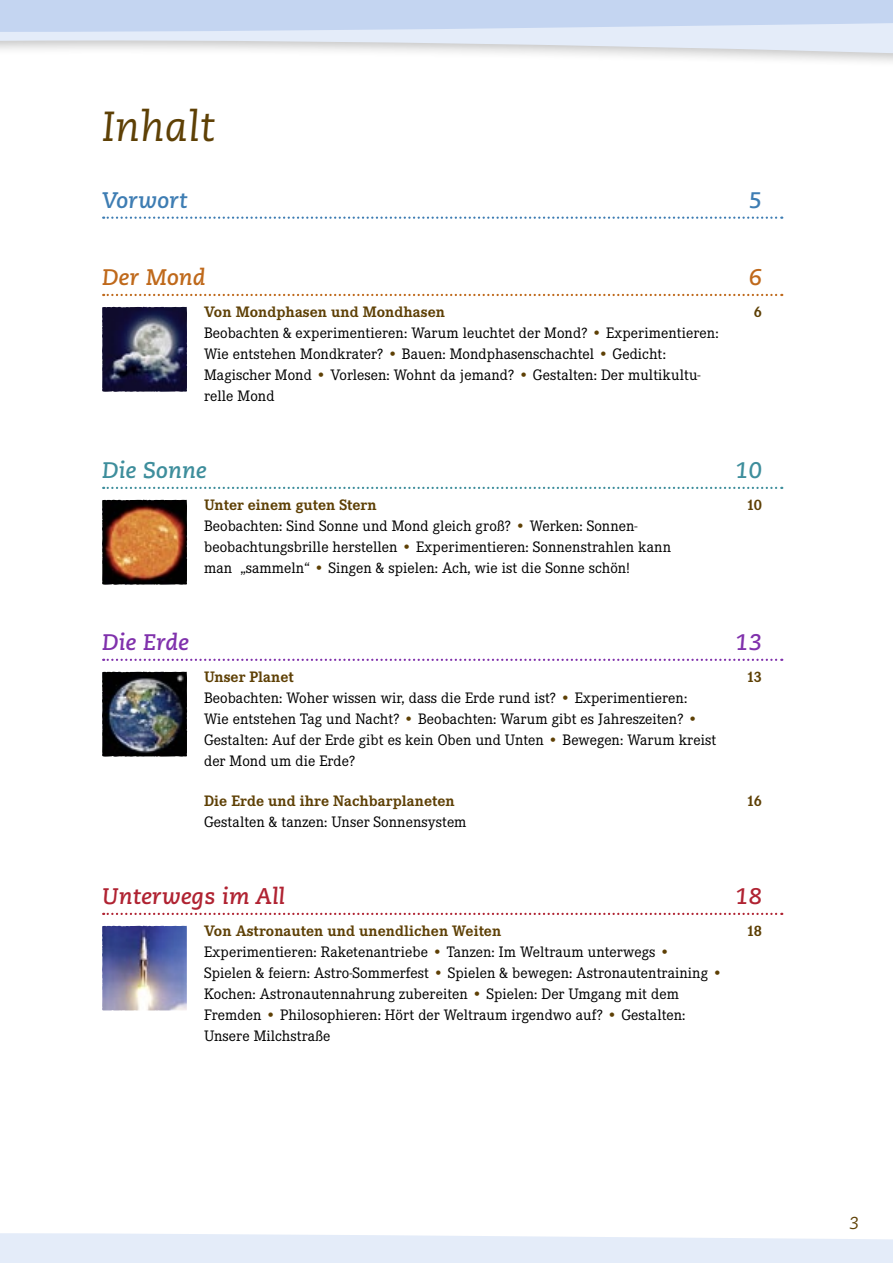
<style>
.page{position:relative;width:893px;height:1263px;background:#fff}
.page>*{position:absolute;margin:0;border:0;box-sizing:border-box;transform-origin:0 0}
._61_Überschrift_U1{font:italic 42px "Caecilia LT Std";letter-spacing:.01em;color:#5e4005}
._62_1_Inhalt_U2{font:italic 700 22.5px "Caecilia LT Std";letter-spacing:.01em;color:#b02332}
._62_1_Inhalt_U2-2{font:italic 700 22.5px "Caecilia LT Std";letter-spacing:.01em;color:#3e8e9c}
._62_1_Inhalt_U2-3{font:italic 700 22.5px "Caecilia LT Std";letter-spacing:.01em;color:#8031ac}
._62_1_Inhalt_U2-4{font:italic 700 22.5px "Caecilia LT Std";letter-spacing:.01em;color:#3e7db3}
._62_1_Inhalt_U2-5{font:italic 700 22.5px "Caecilia LT Std";letter-spacing:.01em;color:#bf691b}
._81_Pagina{font:italic 17.25px "Caecilia LT Std";color:#5e4005}
._64_Inhalt_U4_ohne_A{font:15.75px/21px "Corporate CVE";letter-spacing:.005em;color:#000}
._64_3_Inhalt_U4_kl_e{font:15.75px/21px "Corporate CVE";letter-spacing:.005em;color:#000}
._63_2_Inhalt_U3_2_5m{font:700 15.75px "Corporate CVE";letter-spacing:.005em;color:#5e4005}
._63_1_Inhalt_U3_4_5m{font:700 15.75px "Corporate CVE";letter-spacing:.005em;color:#5e4005}
.s1{color:#5e4005}
</style>
<div class="page">
<div style="left:0;top:0;width:893px;height:70px;background:#000;opacity:.25"></div>
<svg style="left:0;top:32px;width:893px;height:23px;fill:#e4ecf9"></svg>
<svg style="left:0;top:0;width:893px;height:32px;background:#c7d7f1"></svg>
<svg style="left:0;top:1233px;width:893px;height:30px;background:#e6edf9"></svg>
<svg style="left:103px;top:217px;width:679px;height:2px"></svg>
<svg style="left:103px;top:294px;width:679px;height:2px"></svg>
<svg style="left:103px;top:487px;width:679px;height:2px"></svg>
<svg style="left:103px;top:659px;width:679px;height:2px"></svg>
<svg style="left:103px;top:913px;width:679px;height:2px"></svg>
<img style="left:102px;top:307px;width:85px;height:85px">
<img style="left:102px;top:499px;width:85px;height:86px">
<img style="left:102px;top:672px;width:85px;height:85px">
<img style="left:102px;top:926px;width:85px;height:84px">
<p class="_61_Überschrift_U1" style="left:102px;top:103px;width:114px">Inhalt</p>
<p class="_62_1_Inhalt_U2-4" style="left:102px;top:187px;width:87px">Vorwort</p>
<p class="_62_1_Inhalt_U2-4" style="left:749px;top:187px;width:15px">5</p>
<p class="_62_1_Inhalt_U2-5" style="left:102px;top:264px;width:105px">Der Mond</p>
<p class="_62_1_Inhalt_U2-5" style="left:749px;top:264px;width:15px">6</p>
<p class="_63_2_Inhalt_U3_2_5m" style="left:204px;top:303px;width:242px">Von Mondphasen und Mondhasen</p>
<p class="_63_2_Inhalt_U3_2_5m" style="left:754px;top:303px;width:10px">6</p>
<p class="_64_Inhalt_U4_ohne_A" style="left:204px;top:323px;width:516px">Beobachten &amp; experimentieren: Warum leuchtet der Mond? <span class="s1">•</span> Experimentieren:<br>Wie entstehen Mondkrater? <span class="s1">•</span> Bauen: Mondphasenschachtel <span class="s1">•</span> Gedicht:<br>Magischer Mond <span class="s1">•</span> Vorlesen: Wohnt da jemand? <span class="s1">•</span> Gestalten: Der multikultu&shy;relle Mond</p>
<p class="_62_1_Inhalt_U2-2" style="left:102px;top:457px;width:106px">Die Sonne</p>
<p class="_62_1_Inhalt_U2-2" style="left:735px;top:457px;width:28px">10</p>
<p class="_63_2_Inhalt_U3_2_5m" style="left:204px;top:496px;width:174px">Unter einem guten Stern</p>
<p class="_63_2_Inhalt_U3_2_5m" style="left:746px;top:496px;width:17px">10</p>
<p class="_64_Inhalt_U4_ohne_A" style="left:204px;top:515px;width:469px">Beobachten: Sind Sonne und Mond gleich groß? <span class="s1">•</span> Werken: Sonnen&shy;beobachtungsbrille herstellen <span class="s1">•</span> Experimentieren: Sonnenstrahlen kann man „sammeln“ <span class="s1">•</span> Singen &amp; spielen: Ach, wie ist die Sonne schön!</p>
<p class="_62_1_Inhalt_U2-3" style="left:102px;top:629px;width:88px">Die Erde</p>
<p class="_62_1_Inhalt_U2-3" style="left:735px;top:629px;width:28px">13</p>
<p class="_63_2_Inhalt_U3_2_5m" style="left:204px;top:668px;width:91px">Unser Planet</p>
<p class="_63_2_Inhalt_U3_2_5m" style="left:746px;top:668px;width:17px">13</p>
<p class="_64_Inhalt_U4_ohne_A" style="left:204px;top:687px;width:514px">Beobachten: Woher wissen wir, dass die Erde rund ist? <span class="s1">•</span> Experimentieren:<br>Wie entstehen Tag und Nacht? <span class="s1">•</span> Beobachten: Warum gibt es Jahreszeiten? <span class="s1">• </span>Gestalten: Auf der Erde gibt es kein Oben und Unten <span class="s1">•</span> Bewegen: Warum kreist der Mond um die Erde?</p>
<p class="_63_1_Inhalt_U3_4_5m" style="left:204px;top:792px;width:252px">Die Erde und ihre Nachbarplaneten</p>
<p class="_63_1_Inhalt_U3_4_5m" style="left:747px;top:792px;width:17px">16</p>
<p class="_64_Inhalt_U4_ohne_A" style="left:204px;top:811px;width:264px">Gestalten &amp; tanzen: Unser Sonnensystem</p>
<p class="_62_1_Inhalt_U2" style="left:102px;top:883px;width:185px">Unterwegs im All</p>
<p class="_62_1_Inhalt_U2" style="left:735px;top:883px;width:28px">18</p>
<p class="_63_2_Inhalt_U3_2_5m" style="left:204px;top:922px;width:299px">Von Astronauten und unendlichen Weiten</p>
<p class="_63_2_Inhalt_U3_2_5m" style="left:746px;top:922px;width:17px">18</p>
<p class="_64_3_Inhalt_U4_kl_e" style="left:204px;top:941px;width:520px">Experimentieren: Raketenantriebe <span class="s1">•</span> Tanzen: Im Weltraum unterwegs <span class="s1">•<br></span>Spielen &amp; feiern: Astro-Sommerfest <span class="s1">•</span> Spielen &amp; bewegen: Astronautentraining <span class="s1">• </span>Kochen: Astronautennahrung zubereiten <span class="s1">•</span> Spielen: Der Umgang mit dem Fremden <span class="s1">•</span> Philosophieren: Hört der Weltraum irgendwo auf? <span class="s1">•</span> Gestalten:<br>Unsere Milchstraße</p>
<p class="_81_Pagina" style="left:849px;top:1213px;width:11px">3</p>
</div>
